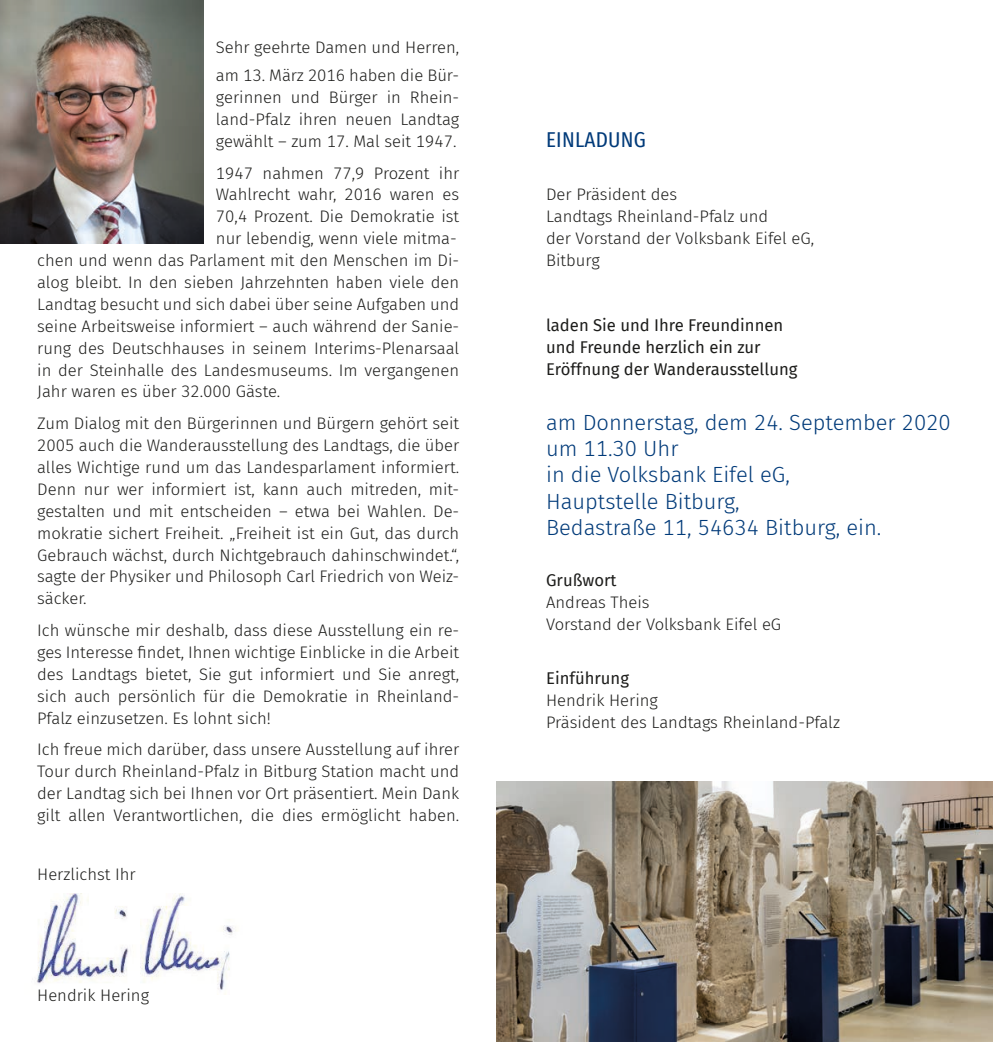
<style>
.page{position:relative;width:993px;height:1042px;background:#fff}
.page>*{position:absolute;margin:0;border:0;box-sizing:border-box;transform-origin:0 0}
.t1{font:300 21.88px/26.2px "Fira Sans";color:#003a79}
.t2{font:21px "Fira Sans Condensed";letter-spacing:.01em;color:#003a79}
.t3{font:300 16.62px/21.9px "Fira Sans";color:#1d1d1b;text-align:justify}
.t4{font:16.62px "Fira Sans";color:#1d1d1b}
</style>
<div class="page">
<img style="left:36px;top:893px;width:201px;height:97px">
<img style="left:0;top:0;width:203px;height:243px">
<img style="left:496px;top:782px;width:496px;height:260px">
<p class="t3" style="left:216px;top:36px;width:245px">Sehr geehrte Damen und Herren,</p>
<p class="t3" style="left:216px;top:64px;width:245px">am 13. März 2016 haben die Bür&shy;gerinnen und Bürger in Rhein&shy;land-Pfalz ihren neuen Landtag gewählt – zum 17. Mal seit 1947.</p>
<p class="t3" style="left:216px;top:162px;width:245px">1947 nahmen 77,9 Prozent ihr Wahlrecht wahr, 2016 waren es 70,4 Prozent. Die Demokratie ist nur lebendig, wenn viele mitma-</p>
<p class="t3" style="left:37px;top:249px;width:423px">chen und wenn das Parlament mit den Menschen im Di&shy;alog bleibt. In den sieben Jahrzehnten haben viele den Landtag besucht und sich dabei über seine Aufgaben und seine Arbeitsweise informiert – auch während der Sanie&shy;rung des Deutschhauses in seinem Interims-Plenarsaal in der Steinhalle des Landesmuseums. Im vergangenen Jahr waren es über 32.000 Gäste.</p>
<p class="t3" style="left:37px;top:412px;width:423px">Zum Dialog mit den Bürgerinnen und Bürgern gehört seit 2005 auch die Wanderausstellung des Landtags, die über alles Wichtige rund um das Landesparlament informiert.<br>Denn nur wer informiert ist, kann auch mitreden, mit&shy;gestalten und mit entscheiden – etwa bei Wahlen. De&shy;mokratie sichert Freiheit. „Freiheit ist ein Gut, das durch Gebrauch wächst, durch Nichtgebrauch dahinschwindet.“, sagte der Physiker und Philosoph Carl Friedrich von Weiz&shy;säcker.</p>
<p class="t3" style="left:37px;top:619px;width:423px">Ich wünsche mir deshalb, dass diese Ausstellung ein re&shy;ges Interesse findet, Ihnen wichtige Einblicke in die Arbeit des Landtags bietet, Sie gut informiert und Sie anregt, sich auch persönlich für die Demokratie in Rheinland-Pfalz einzusetzen. Es lohnt sich!</p>
<p class="t3" style="left:37px;top:738px;width:423px">Ich freue mich darüber, dass unsere Ausstellung auf ihrer Tour durch Rheinland-Pfalz in Bitburg Station macht und der Landtag sich bei Ihnen vor Ort präsentiert. Mein Dank gilt allen Verantwortlichen, die dies ermöglicht haben.</p>
<p class="t3" style="left:37px;top:863px;width:100px">Herzlichst Ihr</p>
<p class="t3" style="left:37px;top:984px;width:113px">Hendrik Hering</p>
<p class="t2" style="left:546px;top:124px;width:101px">EINLADUNG</p>
<p class="t3" style="left:546px;top:183px;width:269px;text-align:left">Der Präsident des<br>Landtags Rheinland-Pfalz und<br>der Vorstand der Volksbank Eifel eG,<br>Bitburg</p>
<p class="t4" style="left:546px;top:313px;width:238px">laden Sie und Ihre Freundinnen</p>
<p class="t4" style="left:546px;top:335px;width:216px">und Freunde herzlich ein zur</p>
<p class="t4" style="left:546px;top:357px;width:253px">Eröffnung der Wanderausstellung</p>
<p class="t1" style="left:546px;top:409px;width:406px">am Donnerstag, dem 24. September 2020 um 11.30 Uhr<br>in die Volksbank Eifel eG,<br>Hauptstelle Bitburg,<br>Bedastraße 11, 54634 Bitburg, ein.</p>
<p class="t4" style="left:546px;top:568px;width:72px">Grußwort</p>
<p class="t3" style="left:546px;top:591px;width:105px">Andreas Theis</p>
<p class="t3" style="left:546px;top:613px;width:236px">Vorstand der Volksbank Eifel eG</p>
<p class="t4" style="left:546px;top:665px;width:84px">Einführung</p>
<p class="t3" style="left:546px;top:689px;width:113px">Hendrik Hering</p>
<p class="t3" style="left:546px;top:711px;width:295px">Präsident des Landtags Rheinland-Pfalz</p>
</div>
